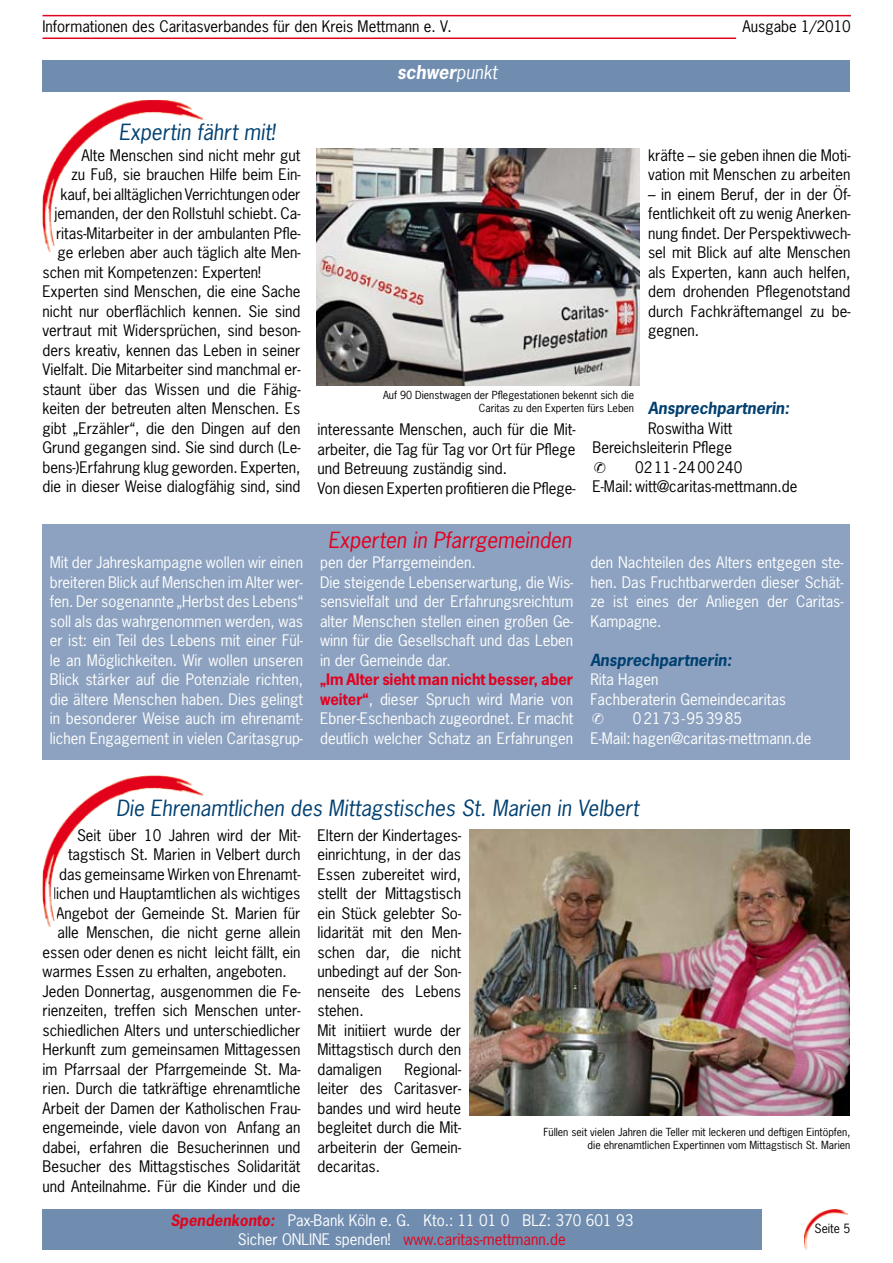
<style>
.page{position:relative;width:893px;height:1263px;background:#fff}
.page>*{position:absolute;margin:0;border:0;box-sizing:border-box;transform-origin:0 0}
.t1{font:italic 21px "News Gothic Std";color:#004071}
.t2{font:italic 21px "News Gothic Std";color:#e20020}
.t3{font:italic 700 18px "News Gothic Std";color:#fff}
.t4{font:italic 700 15.75px "News Gothic Std";color:#004071}
.t5{font:15px/19.5px "News Gothic Std";color:#000}
.t6{font:15px/19.5px "News Gothic Std";color:#fff;text-align:justify}
.t7{font:12px "News Gothic Std";color:#000}
.t8{font:10.5px/13.5px "News Gothic";color:#000;text-align:right}
.s1{font-weight:400}
.s2{font-weight:700;color:#e20020}
.s3{font-weight:700;font-style:italic;color:#e0041d}
.s4{color:#e0041d}
</style>
<div class="page">
<hr style="left:43px;top:15px;width:808px;height:1px;background:#e0041d">
<hr style="left:43px;top:38px;width:693px;height:1px;background:#e0041d">
<img style="left:804px;top:1209px;width:43px;height:41px">
<div style="left:43px;top:1209px;width:719px;height:41px;background:#708db0"></div>
<div style="left:43px;top:524px;width:807px;height:236px;background:#8ca2c0"></div>
<img style="left:43px;top:775px;width:159px;height:151px">
<img style="left:316px;top:149px;width:324px;height:236px">
<div style="left:43px;top:60px;width:807px;height:31px;background:#708db0"></div>
<img style="left:43px;top:100px;width:159px;height:151px">
<img style="left:470px;top:829px;width:379px;height:287px">
<p class="t5" style="left:43px;top:17px;width:411px">Informationen des Caritasverbandes für den Kreis Mettmann e. V.</p>
<p class="t5" style="left:742px;top:17px;width:110px">Ausgabe 1/2010</p>
<h1 class="t1" style="left:119px;top:118px;width:157px">Expertin fährt mit!</h1>
<p class="t5" style="left:81px;top:145px;width:220px">Alte Menschen sind nicht mehr gut</p>
<p class="t5" style="left:71px;top:164px;width:231px">zu Fuß, sie brauchen Hilfe beim Ein-</p>
<p class="t5" style="left:60px;top:184px;width:241px">kauf, bei alltäglichen Verrichtungen oder</p>
<p class="t5" style="left:54px;top:203px;width:247px">jemanden, der den Rollstuhl schiebt. Ca-</p>
<p class="t5" style="left:56px;top:223px;width:246px">ritas-Mitarbeiter in der ambulanten Pfle-</p>
<p class="t5" style="left:57px;top:242px;width:244px">ge erleben aber auch täglich alte Men-</p>
<p class="t5" style="left:43px;top:262px;width:220px">schen mit Kompetenzen: Experten!</p>
<p class="t5" style="left:43px;top:281px;width:259px">Experten sind Menschen, die eine Sache</p>
<p class="t5" style="left:43px;top:301px;width:259px">nicht nur oberflächlich kennen. Sie sind</p>
<p class="t5" style="left:43px;top:320px;width:259px">vertraut mit Widersprüchen, sind beson-</p>
<p class="t5" style="left:43px;top:340px;width:259px">ders kreativ, kennen das Leben in seiner</p>
<p class="t5" style="left:43px;top:359px;width:259px">Vielfalt. Die Mitarbeiter sind manchmal er-</p>
<p class="t5" style="left:43px;top:379px;width:259px">staunt über das Wissen und die Fähig-</p>
<p class="t5" style="left:43px;top:398px;width:259px">keiten der betreuten alten Menschen. Es</p>
<p class="t5" style="left:43px;top:418px;width:259px">gibt „Erzähler“, die den Dingen auf den</p>
<p class="t5" style="left:43px;top:437px;width:259px">Grund gegangen sind. Sie sind durch (Le-</p>
<p class="t5" style="left:43px;top:457px;width:260px">bens-)Erfahrung klug geworden. Experten,</p>
<p class="t5" style="left:43px;top:476px;width:259px">die in dieser Weise dialogfähig sind, sind</p>
<p class="t3" style="left:397px;top:60px;width:102px">schwer<span class="s1">punkt</span></p>
<p class="t5" style="left:648px;top:145px;width:204px">kräfte – sie geben ihnen die Moti&shy;vation mit Menschen zu arbeiten</p>
<p class="t5" style="left:648px;top:184px;width:204px;text-align:justify">– in einem Beruf, der in der Öf&shy;fentlichkeit oft zu wenig Anerken&shy;nung findet. Der Perspektivwech&shy;sel mit Blick auf alte Menschen als Experten, kann auch helfen, dem drohenden Pflegenotstand durch Fachkräftemangel zu be&shy;gegnen.</p>
<p class="t8" style="left:383px;top:388px;width:253px">Auf 90 Dienstwagen der Pflegestationen bekennt sich die<br>Caritas zu den Experten fürs Leben</p>
<p class="t4" style="left:648px;top:398px;width:143px">Ansprechpartnerin:</p>
<p class="t5" style="left:648px;top:418px;width:86px">Roswitha Witt</p>
<p class="t5" style="left:592px;top:437px;width:141px">Bereichsleiterin Pflege</p>
<p class="t5" style="left:635px;top:457px;width:109px">0211-2400240</p>
<p class="t5" style="left:592px;top:476px;width:207px">E-Mail:witt@caritas-mettmann.de</p>
<p class="t5" style="left:317px;top:420px;width:259px">interessante Menschen, auch für die Mit&shy;arbeiter, die Tag für Tag vor Ort für Pflege und Betreuung zuständig sind.<br>Von diesen Experten profitieren die Pflege-</p>
<h1 class="t2" style="left:328px;top:526px;width:245px">Experten in Pfarrgemeinden</h1>
<p class="t6" style="left:50px;top:553px;width:255px">Mit der Jahreskampagne wollen wir einen breiteren Blick auf Menschen im Alter wer&shy;fen. Der sogenannte „Herbst des Lebens“ soll als das wahrgenommen werden, was er ist: ein Teil des Lebens mit einer Fül&shy;le an Möglichkeiten. Wir wollen unseren Blick stärker auf die Potenziale richten, die ältere Menschen haben. Dies gelingt in besonderer Weise auch im ehrenamt&shy;lichen Engagement in vielen Caritasgrup-</p>
<p class="t6" style="left:320px;top:553px;width:255px;text-align:left">pen der Pfarrgemeinden.<br>Die steigende Lebenserwartung, die Wis&shy;sensvielfalt und der Erfahrungsreichtum alter Menschen stellen einen großen Ge&shy;winn für die Gesellschaft und das Leben in der Gemeinde dar.</p>
<p class="t6" style="left:320px;top:670px;width:255px"><span class="s2">„Im Alter sieht man nicht besser, aber weiter“</span>, dieser Spruch wird Marie von Ebner-Eschenbach zugeordnet. Er macht deutlich welcher Schatz an Erfahrungen</p>
<p class="t6" style="left:590px;top:553px;width:255px">den Nachteilen des Alters entgegen ste&shy;hen. Das Fruchtbarwerden dieser Schät&shy;ze ist eines der Anliegen der Caritas-Kampagne.</p>
<p class="t4" style="left:590px;top:649px;width:143px">Ansprechpartnerin:</p>
<p class="t6" style="left:590px;top:670px;width:70px">Rita Hagen</p>
<p class="t6" style="left:590px;top:689px;width:197px">Fachberaterin Gemeindecaritas</p>
<p class="t6" style="left:633px;top:709px;width:111px">02173-953985</p>
<p class="t6" style="left:590px;top:728px;width:223px">E-Mail: hagen@caritas-mettmann.de</p>
<h1 class="t1" style="left:116px;top:794px;width:524px">Die Ehrenamtlichen des Mittagstisches St. Marien in Velbert</h1>
<p class="t5" style="left:77px;top:825px;width:225px">Seit über 10 Jahren wird der Mit-</p>
<p class="t5" style="left:68px;top:845px;width:234px">tagstisch St. Marien in Velbert durch</p>
<p class="t5" style="left:59px;top:864px;width:243px">das gemeinsame Wirken von Ehrenamt-</p>
<p class="t5" style="left:53px;top:884px;width:249px">lichen und Hauptamtlichen als wichtiges</p>
<p class="t5" style="left:56px;top:903px;width:246px">Angebot der Gemeinde St. Marien für</p>
<p class="t5" style="left:58px;top:923px;width:244px">alle Menschen, die nicht gerne allein</p>
<p class="t5" style="left:43px;top:942px;width:259px">essen oder denen es nicht leicht fällt, ein</p>
<p class="t5" style="left:43px;top:962px;width:246px">warmes Essen zu erhalten, angeboten.</p>
<p class="t5" style="left:43px;top:981px;width:259px">Jeden Donnertag, ausgenommen die Fe-</p>
<p class="t5" style="left:43px;top:1001px;width:259px">rienzeiten, treffen sich Menschen unter-</p>
<p class="t5" style="left:43px;top:1020px;width:259px">schiedlichen Alters und unterschiedlicher</p>
<p class="t5" style="left:43px;top:1040px;width:259px">Herkunft zum gemeinsamen Mittagessen</p>
<p class="t5" style="left:43px;top:1059px;width:259px">im Pfarrsaal der Pfarrgemeinde St. Ma-</p>
<p class="t5" style="left:43px;top:1079px;width:259px">rien. Durch die tatkräftige ehrenamtliche</p>
<p class="t5" style="left:43px;top:1098px;width:259px">Arbeit der Damen der Katholischen Frau-</p>
<p class="t5" style="left:43px;top:1118px;width:259px">engemeinde, viele davon von Anfang an</p>
<p class="t5" style="left:43px;top:1137px;width:259px">dabei, erfahren die Besucherinnen und</p>
<p class="t5" style="left:43px;top:1157px;width:259px">Besucher des Mittagstisches Solidarität</p>
<p class="t5" style="left:43px;top:1176px;width:259px">und Anteilnahme. Für die Kinder und die</p>
<p class="t5" style="left:317px;top:825px;width:145px">Eltern der Kindertages&shy;einrichtung, in der das<br>Essen zubereitet wird, stellt der Mittagstisch ein Stück gelebter So&shy;lidarität mit den Men&shy;schen dar, die nicht unbedingt auf der Son&shy;nenseite des Lebens stehen.<br>Mit initiiert wurde der<br>Mittagstisch durch den damaligen</p>
<p class="t5" style="left:317px;top:1059px;width:145px;text-align:justify;text-indent:87px">Regional&shy;leiter des Caritasver&shy;bandes und wird heute begleitet durch die Mit&shy;arbeiterin der Gemein&shy;decaritas.</p>
<p class="t8" style="left:543px;top:1124px;width:309px">Füllen seit vielen Jahren die Teller mit leckeren und deftigen Eintöpfen, die ehrenamtlichen Expertinnen vom Mittagstisch St. Marien</p>
<p class="t6" style="left:170px;top:1210px;width:464px;text-align:center"><span class="s3">Spendenkonto:</span> Pax-Bank Köln e. G. Kto.: 11 01 0 BLZ: 370 601 93<br>Sicher ONLINE spenden! <span class="s4">www.caritas-mettmann.de</span></p>
<p class="t7" style="left:815px;top:1221px;width:27px">Seite</p>
</div>
